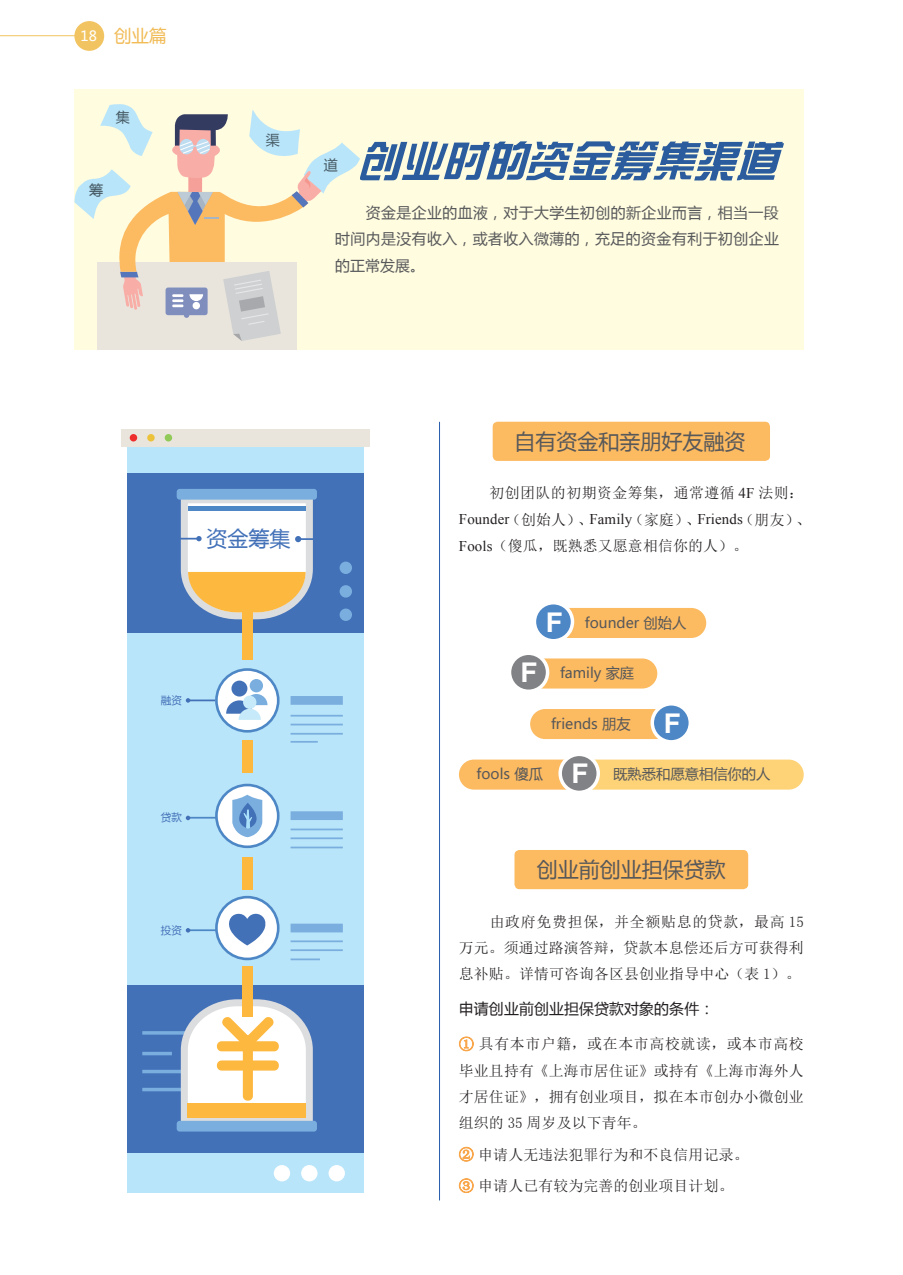
<style>
.page{position:relative;width:903px;height:1275px;background:#fff}
.page>*{position:absolute;margin:0;border:0;box-sizing:border-box;transform-origin:0 0}
.t1{font:700 27.12px "Helvetica cyr";color:#fff}
.t2{font:21px "Microsoft Ya Hei";color:#57585a}
.t3{font:21px "Microsoft Ya Hei";color:#4371b8}
.t4{font:17.5px "Microsoft Ya Hei";color:#f1bb56}
.t5{font:14.88px/26.2px "Sim Sun";letter-spacing:.01em;color:#231f20;text-align:justify}
.t6{font:14.88px/26.2px "Microsoft Ya Hei";letter-spacing:.03em;color:#57585a;text-align:justify}
.t7{font:14.88px "Times New Roman";letter-spacing:.01em;color:#231f20}
.t8{font:14.88px "Sim Sun";letter-spacing:.035em;color:#231f20}
.t9{font:14.88px "Microsoft Ya Hei";letter-spacing:.01em;color:#231f20}
.t10{font:14.35px "Microsoft Ya Hei";color:#57585a}
.t11{font:14px "Microsoft Ya Hei";color:#465a64}
.t12{font:14px "Microsoft Ya Hei";color:#fff}
.t13{font:10.5px "Microsoft Ya Hei";color:#4371b8}
.s1{font-family:"Times New Roman"}
.s2{font-family:"Sim Sun"}
.s3{color:#e29843}
</style>
<div class="page">
<div style="left:127px;top:434px;width:237px;height:759px;background:#b9e5fa"></div>
<div style="left:127px;top:473px;width:237px;height:159px;background:#4371b8"></div>
<div style="left:127px;top:985px;width:237px;height:167px;background:#4371b8"></div>
<svg style="left:142px;top:1031px;width:35px;height:4px"></svg>
<hr style="left:142px;top:1052px;width:30px;height:3px;background:#79aede">
<hr style="left:142px;top:1070px;width:65px;height:3px;background:#79aede">
<hr style="left:142px;top:1088px;width:65px;height:3px;background:#79aede">
<div style="left:74px;top:89px;width:730px;height:261px;background:#fffce0"></div>
<hr style="left:0;top:35px;width:81px;height:1px;background:#f2c461">
<div style="left:74px;top:21px;width:30px;height:30px;background:#f2c461;border-radius:50%"></div>
<svg style="left:459px;top:1037px;width:14px;height:14px"></svg>
<svg style="left:459px;top:1147px;width:14px;height:14px"></svg>
<svg style="left:459px;top:1178px;width:14px;height:15px"></svg>
<div style="left:493px;top:422px;width:277px;height:39px;background:#fcba61;border-radius:5px"></div>
<div style="left:514px;top:850px;width:234px;height:39px;background:#fcba61;border-radius:5px"></div>
<div style="left:550px;top:608px;width:156px;height:30px;background:#fcba61;border-radius:15px"></div>
<div style="left:534px;top:603px;width:38px;height:38px;background:#4d87c6;border-radius:50%"></div>
<div style="left:533px;top:601px;width:41px;height:41px;border:4px solid #fff;border-radius:50%"></div>
<div style="left:525px;top:658px;width:132px;height:30px;background:#fcba61;border-radius:15px"></div>
<div style="left:561px;top:760px;width:243px;height:30px;background:#fed378;border-radius:15px"></div>
<div style="left:509px;top:653px;width:38px;height:38px;background:#808285;border-radius:50%"></div>
<div style="left:508px;top:651px;width:41px;height:42px;border:4px solid #fff;border-radius:50%"></div>
<div style="left:530px;top:709px;width:144px;height:30px;background:#fcba61;border-radius:15px"></div>
<div style="left:652px;top:704px;width:38px;height:38px;background:#4d87c6;border-radius:50%"></div>
<div style="left:650px;top:702px;width:42px;height:42px;border:4px solid #fff;border-radius:50%"></div>
<div style="left:459px;top:760px;width:123px;height:30px;background:#fcba61;border-radius:15px"></div>
<div style="left:560px;top:754px;width:38px;height:38px;background:#808285;border-radius:50%"></div>
<div style="left:558px;top:753px;width:42px;height:41px;border:4px solid #fff;border-radius:50%"></div>
<div style="left:97px;top:262px;width:200px;height:88px;background:#e9e5dd"></div>
<hr style="left:439px;top:422px;width:1px;height:778px;background:#275caa">
<div style="left:242px;top:611px;width:10px;height:48px;background:#fdb83f"></div>
<div style="left:243px;top:741px;width:10px;height:32px;background:#fdb83f"></div>
<div style="left:243px;top:858px;width:10px;height:32px;background:#fdb83f"></div>
<div style="left:243px;top:966px;width:10px;height:51px;background:#fdb83f"></div>
<div style="left:122px;top:429px;width:248px;height:17px;background:#e9e5dd"></div>
<div style="left:130px;top:434px;width:7px;height:7px;background:#ee2e2c;border-radius:50%"></div>
<div style="left:147px;top:434px;width:8px;height:7px;background:#edc23b;border-radius:50%"></div>
<div style="left:165px;top:434px;width:7px;height:7px;background:#91ca58;border-radius:50%"></div>
<svg style="left:177px;top:489px;width:139px;height:134px"></svg>
<div style="left:216px;top:897px;width:62px;height:62px;background:#fff;border-radius:50%"></div>
<div style="left:215px;top:896px;width:64px;height:64px;border:3px solid #4d87c6;border-radius:50%"></div>
<div style="left:216px;top:785px;width:62px;height:62px;background:#fff;border-radius:50%"></div>
<div style="left:215px;top:784px;width:64px;height:64px;border:3px solid #4d87c6;border-radius:50%"></div>
<svg style="left:216px;top:669px;width:62px;height:62px"></svg>
<div style="left:215px;top:668px;width:64px;height:65px;border:3px solid #4d87c6;border-radius:50%"></div>
<svg style="left:229px;top:913px;width:37px;height:32px"></svg>
<svg style="left:232px;top:795px;width:31px;height:42px"></svg>
<div style="left:250px;top:679px;width:13px;height:13px;background:#79aede;border-radius:50%"></div>
<div style="left:231px;top:681px;width:16px;height:15px;background:#4371b8;border-radius:50%"></div>
<svg style="left:226px;top:694px;width:41px;height:26px"></svg>
<div style="left:274px;top:1165px;width:16px;height:16px;background:#fff;border-radius:50%"></div>
<div style="left:301px;top:1165px;width:16px;height:16px;background:#fff;border-radius:50%"></div>
<div style="left:328px;top:1165px;width:17px;height:16px;background:#fff;border-radius:50%"></div>
<div style="left:291px;top:696px;width:52px;height:9px;background:#79aede"></div>
<div style="left:291px;top:811px;width:52px;height:9px;background:#79aede"></div>
<div style="left:291px;top:924px;width:52px;height:8px;background:#79aede"></div>
<hr style="left:291px;top:715px;width:52px;height:2px;background:#79aede">
<hr style="left:291px;top:829px;width:52px;height:1px;background:#79aede">
<hr style="left:291px;top:940px;width:52px;height:2px;background:#79aede">
<hr style="left:291px;top:724px;width:52px;height:1px;background:#79aede">
<hr style="left:291px;top:837px;width:52px;height:2px;background:#79aede">
<hr style="left:291px;top:949px;width:52px;height:2px;background:#79aede">
<hr style="left:291px;top:733px;width:52px;height:2px;background:#79aede">
<hr style="left:291px;top:847px;width:52px;height:1px;background:#79aede">
<hr style="left:291px;top:958px;width:29px;height:2px;background:#79aede">
<hr style="left:291px;top:741px;width:27px;height:2px;background:#79aede">
<div style="left:177px;top:1121px;width:140px;height:10px;background:#79aede;border-radius:3px"></div>
<div style="left:340px;top:562px;width:12px;height:12px;background:#79aede;border-radius:50%"></div>
<div style="left:340px;top:585px;width:12px;height:13px;background:#79aede;border-radius:50%"></div>
<div style="left:340px;top:608px;width:12px;height:13px;background:#79aede;border-radius:50%"></div>
<svg style="left:177px;top:996px;width:139px;height:126px"></svg>
<hr style="left:188px;top:699px;width:27px;height:2px;background:#4371b8">
<hr style="left:188px;top:817px;width:29px;height:2px;background:#4d87c6">
<hr style="left:188px;top:929px;width:29px;height:2px;background:#4d87c6">
<svg style="left:186px;top:698px;width:4px;height:5px"></svg>
<svg style="left:186px;top:816px;width:4px;height:4px"></svg>
<svg style="left:186px;top:928px;width:4px;height:5px"></svg>
<svg style="left:74px;top:104px;width:710px;height:237px"></svg>
<p class="t12" style="left:81px;top:26px;width:18px">18</p>
<p class="t4" style="left:114px;top:23px;width:54px">创业篇</p>
<p class="t11" style="left:116px;top:107px;width:15px">集</p>
<p class="t11" style="left:89px;top:181px;width:15px">筹</p>
<p class="t11" style="left:266px;top:130px;width:15px">渠</p>
<p class="t11" style="left:324px;top:156px;width:15px">道</p>
<p class="t6" style="left:335px;top:199px;width:445px;text-indent:31px">资金是企业的血液，对于大学生初创的新企业而言，相当一段时间内是没有收入，或者收入微薄的，充足的资金有利于初创企业的正常发展。</p>
<h2 class="t3" style="left:207px;top:524px;width:85px">资金筹集</h2>
<p class="t13" style="left:161px;top:693px;width:22px">融资</p>
<p class="t13" style="left:161px;top:811px;width:22px">贷款</p>
<p class="t13" style="left:161px;top:923px;width:22px">投资</p>
<h2 class="t2" style="left:514px;top:427px;width:232px">自有资金和亲朋好友融资</h2>
<p class="t8" style="left:489px;top:486px;width:316px">初创团队的初期资金筹集，通常遵循 <span class="s1">4F</span> 法则：</p>
<p class="t7" style="left:459px;top:509px;width:354px">Founder<span class="s2">（创始人）、</span>Family<span class="s2">（家庭）、</span>Friends<span class="s2">（朋友）、</span></p>
<p class="t5" style="left:459px;top:532px;width:291px"><span class="s1">Fools</span>（傻瓜，既熟悉又愿意相信你的人）。</p>
<h1 class="t1" style="left:520px;top:657px;width:18px">F</h1>
<h1 class="t1" style="left:546px;top:607px;width:18px">F</h1>
<p class="t10" style="left:585px;top:613px;width:103px">founder 创始人</p>
<p class="t10" style="left:560px;top:663px;width:76px">family 家庭</p>
<p class="t10" style="left:551px;top:714px;width:81px">friends 朋友</p>
<h1 class="t1" style="left:664px;top:708px;width:18px">F</h1>
<h1 class="t1" style="left:571px;top:758px;width:18px">F</h1>
<p class="t10" style="left:477px;top:764px;width:68px">fools 傻瓜</p>
<p class="t10" style="left:613px;top:764px;width:159px">既熟悉和愿意相信你的人</p>
<h2 class="t2" style="left:537px;top:855px;width:190px">创业前创业担保贷款</h2>
<p class="t5" style="left:459px;top:908px;width:346px;text-indent:31px">由政府免费担保，并全额贴息的贷款，最高 15万元。须通过路演答辩，贷款本息偿还后方可获得利息补贴。详情可咨询各区县创业指导中心（表 1）。</p>
<p class="t9" style="left:459px;top:999px;width:257px">申请创业前创业担保贷款对象的条件：</p>
<p class="t5" style="left:459px;top:1031px;width:346px"><span class="s3">①</span> 具有本市户籍，或在本市高校就读，或本市高校毕业且持有《上海市居住证》或持有《上海市海外人才居住证》，拥有创业项目，拟在本市创办小微创业组织的 35 周岁及以下青年。</p>
<p class="t5" style="left:459px;top:1138px;width:291px;line-height:31.5px"><span class="s3">②</span> 申请人无违法犯罪行为和不良信用记录。<br><span class="s3">③</span> 申请人已有较为完善的创业项目计划。</p>
</div>
